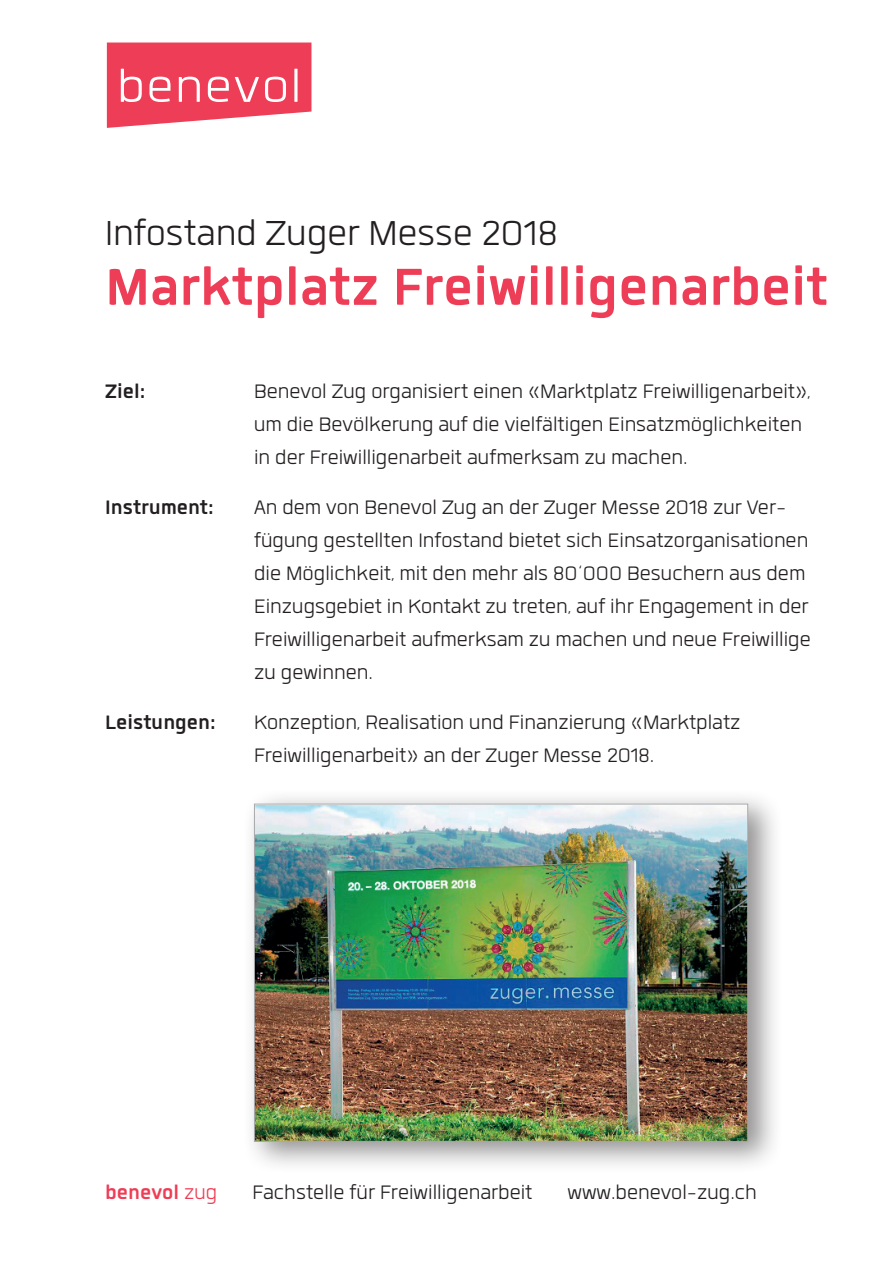
<style>
.page{position:relative;width:893px;height:1263px;background:#fff}
.page>*{position:absolute;margin:0;border:0;box-sizing:border-box;transform-origin:0 0}
.t1{font:700 72px "Quan";color:#ee3d56}
.t2{font:300 48px "Quan";color:#231f20}
.t3{font:300 27px/33px "Quan";color:#231f20}
.t4{font:700 27px "Quan";color:#231f20}
.t5{font:700 27px "Quan";color:#ee3d56}
.s1{font-weight:300}
</style>
<div class="page">
<svg style="left:107px;top:43px;width:204px;height:85px"></svg>
<div style="left:242px;top:788px;width:542px;height:386px;background:#231f20;opacity:.5"></div>
<img style="left:256px;top:806px;width:490px;height:334px">
<h2 class="t2" style="left:105px;top:211px;width:454px">Infostand Zuger Messe 2018</h2>
<h1 class="t1" style="left:105px;top:252px;width:724px">Marktplatz Freiwilligenarbeit</h1>
<p class="t4" style="left:105px;top:378px;width:42px">Ziel:</p>
<p class="t3" style="left:254px;top:374px;width:558px">Benevol Zug organisiert einen «Marktplatz Freiwilligenarbeit», um die Bevölkerung auf die vielfältigen Einsatzmöglichkeiten in der Freiwilligenarbeit aufmerksam zu machen.</p>
<p class="t4" style="left:105px;top:494px;width:110px">Instrument:</p>
<p class="t3" style="left:254px;top:490px;width:558px">An dem von Benevol Zug an der Zuger Messe 2018 zur Ver&shy;fügung gestellten Infostand bietet sich Einsatzorganisationen die Möglichkeit, mit den mehr als 80‘000 Besuchern aus dem Einzugsgebiet in Kontakt zu treten, auf ihr Engagement in der Freiwilligenarbeit aufmerksam zu machen und neue Freiwillige zu gewinnen.</p>
<p class="t4" style="left:105px;top:709px;width:112px">Leistungen:</p>
<p class="t3" style="left:254px;top:705px;width:488px">Konzeption, Realisation und Finanzierung «Marktplatz<br>Freiwilligenarbeit» an der Zuger Messe 2018.</p>
<p class="t5" style="left:105px;top:1179px;width:114px">benevol <span class="s1">zug</span></p>
<p class="t3" style="left:252px;top:1176px;width:282px">Fachstelle für Freiwilligenarbeit</p>
<p class="t3" style="left:567px;top:1176px;width:191px">www.benevol-zug.ch</p>
</div>
